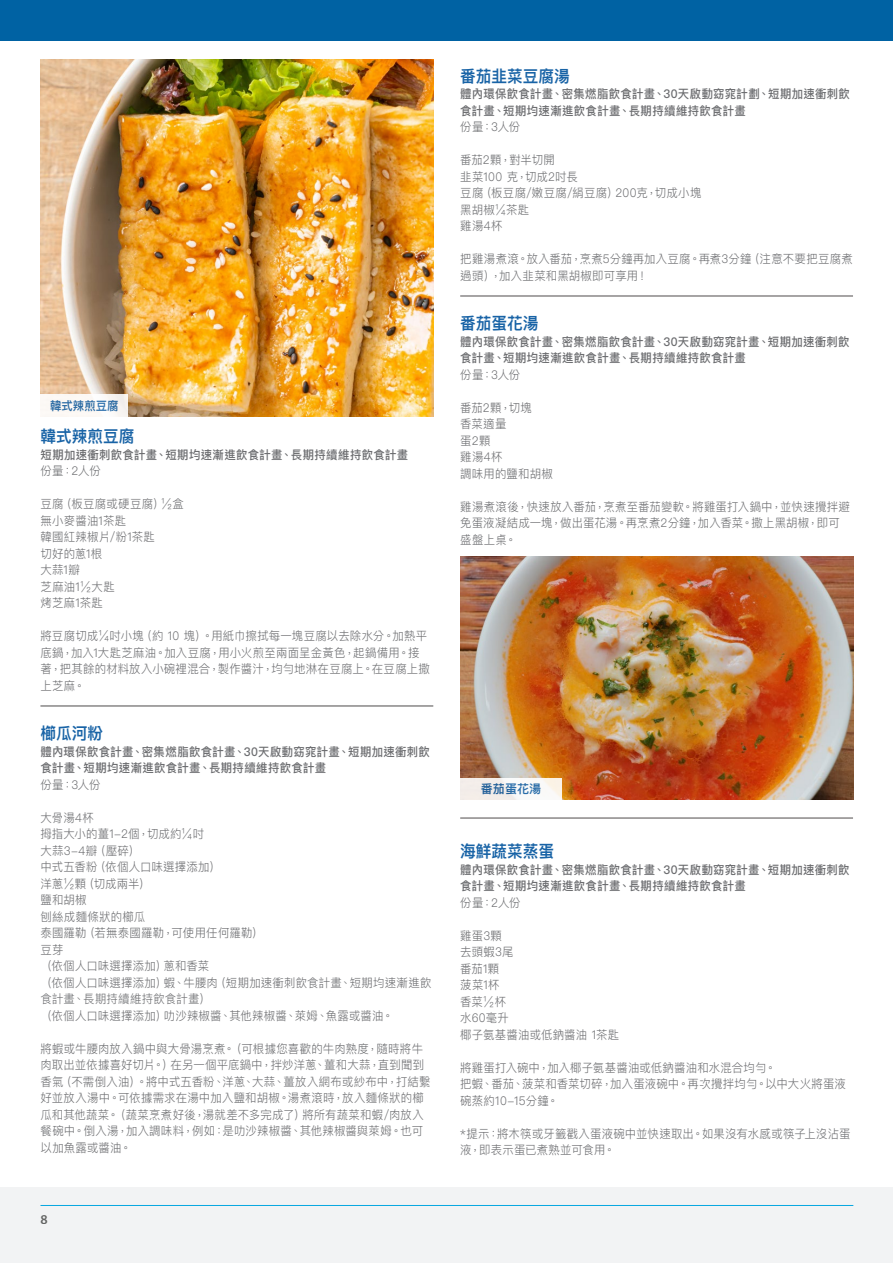
<style>
.page{position:relative;width:893px;height:1263px;background:#fff}
.page>*{position:absolute;margin:0;border:0;box-sizing:border-box;transform-origin:0 0}
.t1{font:600 16.5px "Ping Fang TC";color:#1863a6;scale:.95 1}
.t2{font:600 13.5px "Myriad Pro";color:#040503}
.t3{font:300 12px/16.5px "Ping Fang TC";letter-spacing:.02em;color:#6c6d70;scale:.95 1}
.t4{font:500 12px/16.5px "Ping Fang TC";letter-spacing:.025em;color:#6c6d70;scale:.95 1}
.t5{font:300 12px "Ping Fang TC";letter-spacing:-.005em;color:#6c6d70;scale:.95 1}
.t6{font:600 12px "Ping Fang TC";color:#1863a6;scale:.95 1}
.t7{font:600 12px "Ping Fang HK";letter-spacing:.01em;color:#1863a6}
</style>
<div class="page">
<div style="left:0;top:1187px;width:893px;height:76px;background:#f2f3f4"></div>
<hr style="left:40px;top:1205px;width:813px;height:1px;background:#08a7e0">
<div style="left:0;top:0;width:893px;height:40px;background:#0062a3"></div>
<hr style="left:40px;top:705px;width:393px;height:1px;background:#231f20">
<hr style="left:40px;top:706px;width:393px;height:1px;background:#231f20">
<hr style="left:460px;top:295px;width:393px;height:1px;background:#231f20">
<hr style="left:460px;top:296px;width:393px;height:1px;background:#231f20">
<hr style="left:460px;top:817px;width:393px;height:1px;background:#231f20">
<hr style="left:460px;top:818px;width:393px;height:1px;background:#231f20">
<img style="left:41px;top:59px;width:392px;height:358px">
<div style="left:40px;top:394px;width:88px;height:23px;background:#fcf8f5"></div>
<img style="left:460px;top:556px;width:393px;height:244px">
<div style="left:460px;top:778px;width:102px;height:22px;background:linear-gradient(to bottom,#f7f3ef,#f5f2f0)"></div>
<p class="t6" style="left:50px;top:398px;width:74px">韓式辣煎豆腐</p>
<p class="t1" style="left:40px;top:426px;width:100px">韓式辣煎豆腐</p>
<p class="t4" style="left:40px;top:446px;width:388px">短期加速衝刺飲食計畫、短期均速漸進飲食計畫、長期持續維持飲食計畫</p>
<p class="t3" style="left:40px;top:463px;width:65px">份量：2人份</p>
<p class="t3" style="left:40px;top:496px;width:152px">豆腐（板豆腐或硬豆腐）½盒</p>
<p class="t3" style="left:40px;top:512px;width:92px">無小麥醬油1茶匙</p>
<p class="t3" style="left:40px;top:529px;width:122px">韓國紅辣椒片/粉1茶匙</p>
<p class="t3" style="left:40px;top:545px;width:67px">切好的蔥1根</p>
<p class="t3" style="left:40px;top:562px;width:43px">大蒜1瓣</p>
<p class="t3" style="left:40px;top:578px;width:80px">芝麻油1½大匙</p>
<p class="t3" style="left:40px;top:595px;width:67px">烤芝麻1茶匙</p>
<p class="t3" style="left:40px;top:628px;width:412px">將豆腐切成¼吋小塊（約 10 塊）。用紙巾擦拭每一塊豆腐以去除水分。加熱平底鍋，加入1大匙芝麻油。加入豆腐，用小火煎至兩面呈金黃色，起鍋備用。接著，把其餘的材料放入小碗裡混合，製作醬汁，均勻地淋在豆腐上。在豆腐上撒上芝麻。</p>
<p class="t1" style="left:40px;top:723px;width:68px">櫛瓜河粉</p>
<p class="t4" style="left:40px;top:743px;width:411px">體內環保飲食計畫、密集燃脂飲食計畫、30天啟動窈窕計畫、短期加速衝刺飲食計畫、短期均速漸進飲食計畫、長期持續維持飲食計畫</p>
<p class="t3" style="left:40px;top:776px;width:65px">份量：3人份</p>
<p class="t3" style="left:40px;top:809px;width:58px">大骨湯4杯</p>
<p class="t3" style="left:40px;top:826px;width:174px">拇指大小的薑1-2個，切成約¼吋</p>
<p class="t3" style="left:40px;top:842px;width:106px">大蒜3-4瓣（壓碎）</p>
<p class="t3" style="left:40px;top:859px;width:191px">中式五香粉（依個人口味選擇添加）</p>
<p class="t3" style="left:40px;top:875px;width:117px">洋蔥½顆（切成兩半）</p>
<p class="t3" style="left:40px;top:892px;width:50px">鹽和胡椒</p>
<p class="t3" style="left:40px;top:908px;width:112px">刨絲成麵條狀的櫛瓜</p>
<p class="t3" style="left:40px;top:925px;width:236px">泰國羅勒（若無泰國羅勒，可使用任何羅勒）</p>
<p class="t3" style="left:40px;top:941px;width:26px">豆芽</p>
<p class="t3" style="left:40px;top:958px;width:179px">（依個人口味選擇添加）蔥和香菜</p>
<p class="t3" style="left:40px;top:974px;width:413px">（依個人口味選擇添加）蝦、牛腰肉（短期加速衝刺飲食計畫、短期均速漸進飲食計畫、長期持續維持飲食計畫）</p>
<p class="t3" style="left:40px;top:1007px;width:373px">（依個人口味選擇添加）叻沙辣椒醬、其他辣椒醬、萊姆、魚露或醬油。</p>
<p class="t3" style="left:40px;top:1040px;width:412px">將蝦或牛腰肉放入鍋中與大骨湯烹煮。（可根據您喜歡的牛肉熟度，隨時將牛肉取出並依據喜好切片。）在另一個平底鍋中，拌炒洋蔥、薑和大蒜，直到聞到香氣（不需倒入油）。將中式五香粉、洋蔥、大蒜、薑放入網布或紗布中，打結繫好並放入湯中。可依據需求在湯中加入鹽和胡椒。湯煮滾時，放入麵條狀的櫛瓜和其他蔬菜。（蔬菜烹煮好後，湯就差不多完成了）將所有蔬菜和蝦/肉放入餐碗中。倒入湯，加入調味料，例如：是叻沙辣椒醬、其他辣椒醬與萊姆。也可以加魚露或醬油。</p>
<p class="t2" style="left:40px;top:1210px;width:9px">8</p>
<p class="t1" style="left:460px;top:66px;width:117px">番茄韭菜豆腐湯</p>
<p class="t4" style="left:460px;top:86px;width:412px">體內環保飲食計畫、密集燃脂飲食計畫、30天啟動窈窕計劃、短期加速衝刺飲食計畫、短期均速漸進飲食計畫、長期持續維持飲食計畫</p>
<p class="t3" style="left:460px;top:119px;width:65px">份量：3人份</p>
<p class="t5" style="left:460px;top:153px;width:101px">番茄2顆，對半切開</p>
<p class="t3" style="left:460px;top:168px;width:125px">韭菜100 克，切成2吋長</p>
<p class="t3" style="left:460px;top:185px;width:255px">豆腐（板豆腐/嫩豆腐/絹豆腐）200克，切成小塊</p>
<p class="t3" style="left:460px;top:201px;width:74px">黑胡椒¼茶匙</p>
<p class="t3" style="left:460px;top:218px;width:46px">雞湯4杯</p>
<p class="t3" style="left:460px;top:251px;width:415px">把雞湯煮滾。放入番茄，烹煮5分鐘再加入豆腐。再煮3分鐘（注意不要把豆腐煮過頭），加入韭菜和黑胡椒即可享用！</p>
<p class="t1" style="left:460px;top:313px;width:84px">番茄蛋花湯</p>
<p class="t4" style="left:460px;top:333px;width:411px">體內環保飲食計畫、密集燃脂飲食計畫、30天啟動窈窕計畫、短期加速衝刺飲食計畫、短期均速漸進飲食計畫、長期持續維持飲食計畫</p>
<p class="t3" style="left:460px;top:366px;width:65px">份量：3人份</p>
<p class="t3" style="left:460px;top:399px;width:77px">番茄2顆，切塊</p>
<p class="t3" style="left:460px;top:416px;width:50px">香菜適量</p>
<p class="t3" style="left:460px;top:432px;width:33px">蛋2顆</p>
<p class="t3" style="left:460px;top:449px;width:46px">雞湯4杯</p>
<p class="t3" style="left:460px;top:465px;width:99px">調味用的鹽和胡椒</p>
<p class="t3" style="left:460px;top:498px;width:412px">雞湯煮滾後，快速放入番茄，烹煮至番茄變軟。將雞蛋打入鍋中，並快速攪拌避免蛋液凝結成一塊，做出蛋花湯。再烹煮2分鐘，加入香菜。撒上黑胡椒，即可盛盤上桌。</p>
<p class="t7" style="left:481px;top:782px;width:62px">番茄蛋花湯</p>
<p class="t1" style="left:460px;top:841px;width:100px">海鮮蔬菜蒸蛋</p>
<p class="t4" style="left:460px;top:861px;width:411px">體內環保飲食計畫、密集燃脂飲食計畫、30天啟動窈窕計畫、短期加速衝刺飲食計畫、短期均速漸進飲食計畫、長期持續維持飲食計畫</p>
<p class="t3" style="left:460px;top:894px;width:65px">份量：2人份</p>
<p class="t3" style="left:460px;top:927px;width:45px">雞蛋3顆</p>
<p class="t3" style="left:460px;top:944px;width:58px">去頭蝦3尾</p>
<p class="t3" style="left:460px;top:960px;width:42px">番茄1顆</p>
<p class="t3" style="left:460px;top:977px;width:43px">菠菜1杯</p>
<p class="t3" style="left:460px;top:993px;width:50px">香菜½杯</p>
<p class="t3" style="left:460px;top:1010px;width:53px">水60毫升</p>
<p class="t3" style="left:460px;top:1026px;width:169px">椰子氨基醬油或低鈉醬油 1茶匙</p>
<p class="t3" style="left:460px;top:1059px;width:334px">將雞蛋打入碗中，加入椰子氨基醬油或低鈉醬油和水混合均勻。</p>
<p class="t3" style="left:460px;top:1076px;width:407px">把蝦、番茄、菠菜和香菜切碎，加入蛋液碗中。再次攪拌均勻。以中大火將蛋液碗蒸約10-15分鐘。</p>
<p class="t3" style="left:460px;top:1125px;width:412px">*提示：將木筷或牙籤戳入蛋液碗中並快速取出。如果沒有水感或筷子上沒沾蛋液，即表示蛋已煮熟並可食用。</p>
</div>
